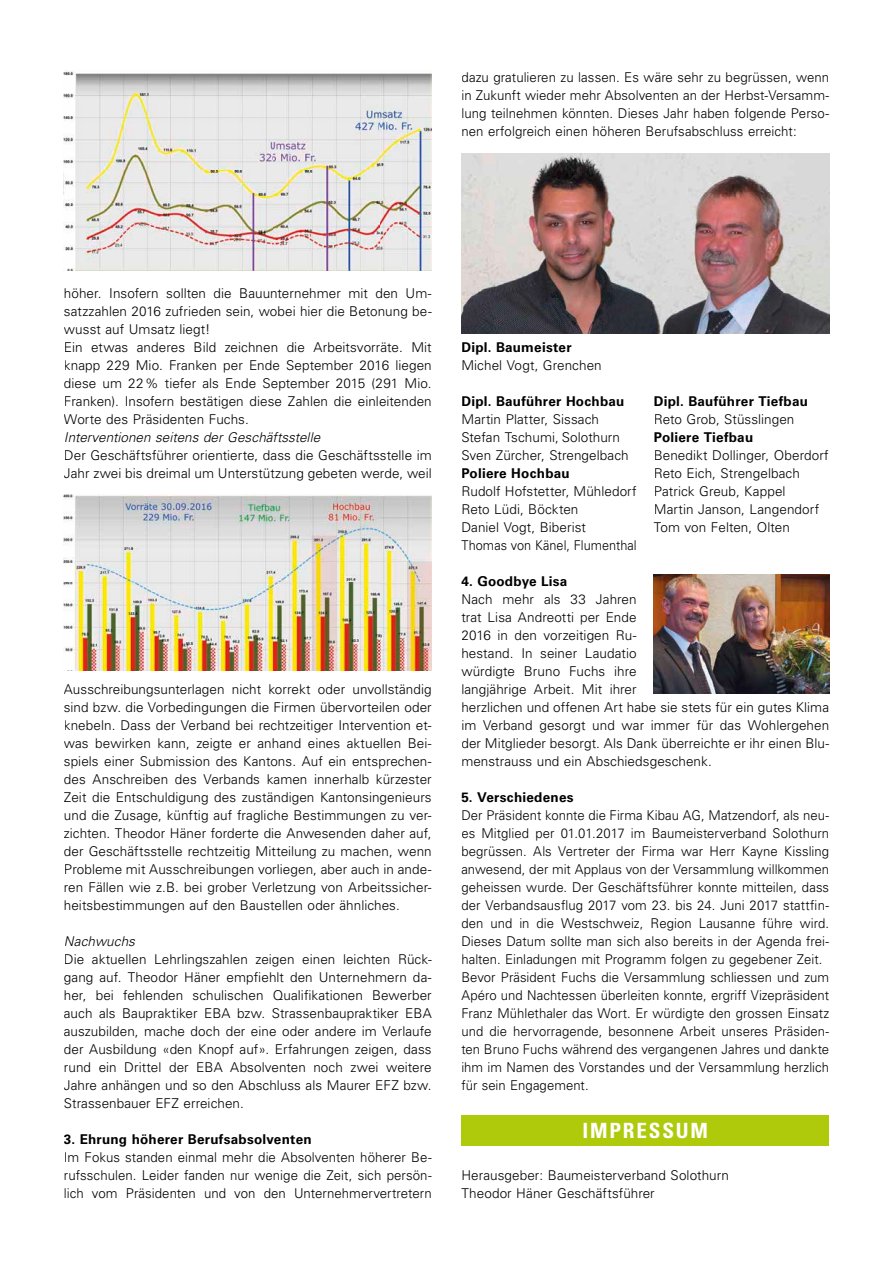
<style>
.page{position:relative;width:893px;height:1263px;background:#fff}
.page>*{position:absolute;margin:0;border:0;box-sizing:border-box;transform-origin:0 0}
.t1{font:700 condensed 21px "Univers LT Std";letter-spacing:.085em;color:#fff}
.t2{font:300 13.5px/18px "Univers LT Std";letter-spacing:.005em;color:#000}
.t3{font:700 13.5px "Univers LT Std";letter-spacing:.015em;color:#000}
.t4{font:italic 300 13.5px "Univers LT Std";letter-spacing:.005em;color:#000}
</style>
<div class="page">
<div style="left:461px;top:1115px;width:368px;height:30px;background:#afca0b"></div>
<img style="left:64px;top:71px;width:368px;height:200px">
<img style="left:461px;top:154px;width:368px;height:180px">
<img style="left:654px;top:574px;width:175px;height:120px">
<img style="left:64px;top:494px;width:368px;height:177px">
<p class="t2" style="left:461px;top:68px;width:369px;text-align:justify">dazu gratulieren zu lassen. Es wäre sehr zu begrüssen, wenn in Zukunft wieder mehr Absolventen an der Herbst-Versamm&shy;lung teilnehmen könnten. Dieses Jahr haben folgende Perso&shy;nen erfolgreich einen höheren Berufsabschluss erreicht:</p>
<p class="t2" style="left:64px;top:284px;width:369px">höher. Insofern sollten die Bauunternehmer mit den Um&shy;satzzahlen 2016 zufrieden sein, wobei hier die Betonung be&shy;wusst auf Umsatz liegt!<br>Ein etwas anderes Bild zeichnen die Arbeitsvorräte. Mit knapp 229 Mio. Franken per Ende September 2016 liegen diese um 22 % tiefer als Ende September 2015 (291 Mio.<br>Franken). Insofern bestätigen diese Zahlen die einleitenden Worte des Präsidenten Fuchs.</p>
<p class="t4" style="left:64px;top:429px;width:258px">Interventionen seitens der Geschäftsstelle</p>
<p class="t2" style="left:64px;top:446px;width:369px">Der Geschäftsführer orientierte, dass die Geschäftsstelle im<br>Jahr zwei bis dreimal um Unterstützung gebeten werde, weil</p>
<p class="t2" style="left:64px;top:680px;width:369px;text-align:justify">Ausschreibungsunterlagen nicht korrekt oder unvollständig sind bzw. die Vorbedingungen die Firmen übervorteilen oder knebeln. Dass der Verband bei rechtzeitiger Intervention et&shy;was bewirken kann, zeigte er anhand eines aktuellen Bei&shy;spiels einer Submission des Kantons. Auf ein entsprechen&shy;des Anschreiben des Verbands kamen innerhalb kürzester Zeit die Entschuldigung des zuständigen Kantonsingenieurs und die Zusage, künftig auf fragliche Bestimmungen zu ver&shy;zichten. Theodor Häner forderte die Anwesenden daher auf, der Geschäftsstelle rechtzeitig Mitteilung zu machen, wenn Probleme mit Ausschreibungen vorliegen, aber auch in ande&shy;ren Fällen wie z.B. bei grober Verletzung von Arbeitssicher&shy;heitsbestimmungen auf den Baustellen oder ähnliches.</p>
<p class="t4" style="left:64px;top:933px;width:73px">Nachwuchs</p>
<p class="t2" style="left:64px;top:950px;width:369px;text-align:justify">Die aktuellen Lehrlingszahlen zeigen einen leichten Rück&shy;gang auf. Theodor Häner empfiehlt den Unternehmern da&shy;her, bei fehlenden schulischen Qualifikationen Bewerber auch als Baupraktiker EBA bzw. Strassenbaupraktiker EBA auszubilden, mache doch der eine oder andere im Verlaufe der Ausbildung «den Knopf auf». Erfahrungen zeigen, dass rund ein Drittel der EBA Absolventen noch zwei weitere Jahre anhängen und so den Abschluss als Maurer EFZ bzw.<br>Strassenbauer EFZ erreichen.</p>
<p class="t3" style="left:64px;top:1131px;width:249px">3. Ehrung höherer Berufsabsolventen</p>
<p class="t2" style="left:64px;top:1148px;width:369px;text-align:justify">Im Fokus standen einmal mehr die Absolventen höherer Be&shy;rufsschulen. Leider fanden nur wenige die Zeit, sich persön&shy;lich vom Präsidenten und von den Unternehmervertretern</p>
<p class="t3" style="left:461px;top:339px;width:112px">Dipl. Baumeister</p>
<p class="t2" style="left:461px;top:356px;width:142px">Michel Vogt, Grenchen</p>
<p class="t3" style="left:461px;top:393px;width:165px">Dipl. Bauführer Hochbau</p>
<p class="t2" style="left:461px;top:410px;width:169px">Martin Platter, Sissach<br>Stefan Tschumi, Solothurn<br>Sven Zürcher, Strengelbach</p>
<p class="t3" style="left:461px;top:465px;width:110px">Poliere Hochbau</p>
<p class="t2" style="left:461px;top:482px;width:177px">Rudolf Hofstetter, Mühledorf<br>Reto Lüdi, Böckten<br>Daniel Vogt, Biberist<br>Thomas von Känel, Flumenthal</p>
<p class="t3" style="left:654px;top:393px;width:156px">Dipl. Bauführer Tiefbau</p>
<p class="t2" style="left:654px;top:410px;width:142px">Reto Grob, Stüsslingen</p>
<p class="t3" style="left:654px;top:429px;width:101px">Poliere Tiefbau</p>
<p class="t2" style="left:654px;top:446px;width:177px">Benedikt Dollinger, Oberdorf<br>Reto Eich, Strengelbach<br>Patrick Greub, Kappel<br>Martin Janson, Langendorf<br>Tom von Felten, Olten</p>
<p class="t3" style="left:461px;top:573px;width:108px">4. Goodbye Lisa</p>
<p class="t2" style="left:461px;top:590px;width:369px">Nach mehr als 33 Jahren<br>trat Lisa Andreotti per Ende<br>2016 in den vorzeitigen Ru-<br>hestand. In seiner Laudatio<br>würdigte Bruno Fuchs ihre<br>langjährige Arbeit. Mit ihrer<br>herzlichen und offenen Art habe sie stets für ein gutes Klima im Verband gesorgt und war immer für das Wohlergehen der Mitglieder besorgt. Als Dank überreichte er ihr einen Blu&shy;menstrauss und ein Abschiedsgeschenk.</p>
<p class="t3" style="left:461px;top:789px;width:114px">5. Verschiedenes</p>
<p class="t2" style="left:461px;top:806px;width:369px">Der Präsident konnte die Firma Kibau AG, Matzendorf, als neu&shy;es Mitglied per 01.01.2017 im Baumeisterverband Solothurn begrüssen. Als Vertreter der Firma war Herr Kayne Kissling anwesend, der mit Applaus von der Versammlung willkommen geheissen wurde. Der Geschäftsführer konnte mitteilen, dass der Verbandsausflug 2017 vom 23. bis 24. Juni 2017 stattfin&shy;den und in die Westschweiz, Region Lausanne führe wird.<br>Dieses Datum sollte man sich also bereits in der Agenda frei&shy;halten. Einladungen mit Programm folgen zu gegebener Zeit.<br>Bevor Präsident Fuchs die Versammlung schliessen und zum Apéro und Nachtessen überleiten konnte, ergriff Vizepräsident Franz Mühlethaler das Wort. Er würdigte den grossen Einsatz und die hervorragende, besonnene Arbeit unseres Präsiden&shy;ten Bruno Fuchs während des vergangenen Jahres und dankte ihm im Namen des Vorstandes und der Versammlung herzlich für sein Engagement.</p>
<h1 class="t1" style="left:582px;top:1117px;width:127px">IMPRESSUM</h1>
<p class="t2" style="left:461px;top:1166px;width:269px">Herausgeber: Baumeisterverband Solothurn<br>Theodor Häner Geschäftsführer</p>
</div>
